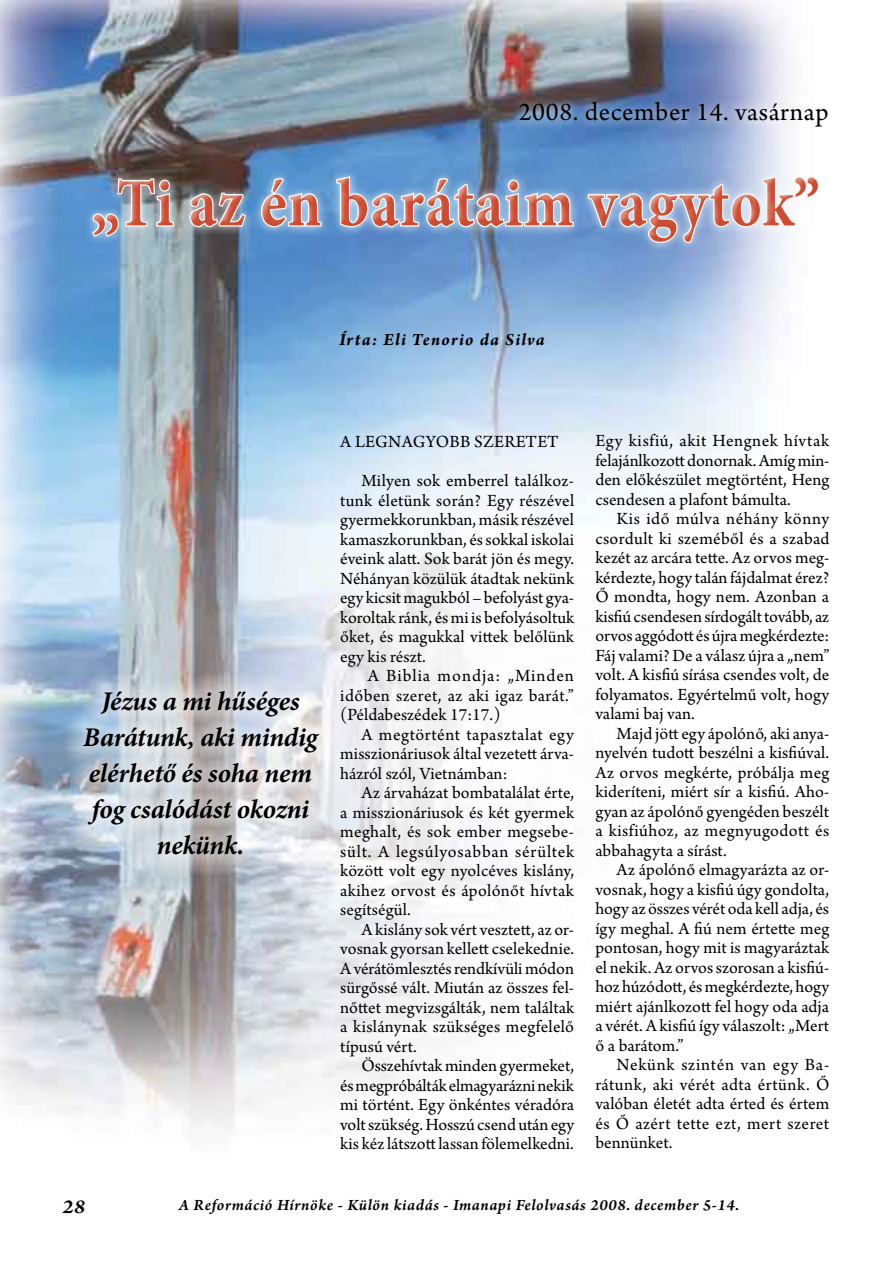
<style>
.page{position:relative;width:893px;height:1263px;background:#fff}
.page>*{position:absolute;margin:0;border:0;box-sizing:border-box;transform-origin:0 0}
.t1{font:700 67.5px "Minion Pro";letter-spacing:.025em;color:#ca4c32;scale:.88 1}
.t2{font:italic 700 27px/36px "Minion Pro";letter-spacing:-.01em;color:#000;text-align:center}
.t3{font:27px "Arno Pro";letter-spacing:.025em;color:#000}
.t4{font:italic 600 21px "Arno Pro";color:#000;scale:1.1 1}
.t5{font:18px/19.5px "Arno Pro";letter-spacing:.005em;color:#000;text-align:justify}
.t6{font:italic 700 18px "Arno Pro";letter-spacing:.075em;color:#000}
.t7{font:16.5px "Arno Pro Smbd Italic Sm Text";letter-spacing:.035em;color:#000}
</style>
<div class="page">
<img style="left:0;top:1px;width:788px;height:1129px">
<div style="left:510px;top:92px;width:383px;height:63px;background:#fff;opacity:.88"></div>
<div style="left:82px;top:165px;width:811px;height:132px;background:#fff;opacity:.75"></div>
<div style="left:66px;top:149px;width:827px;height:107px;background:#000;opacity:.75"></div>
<svg style="left:61px;top:668px;width:335px;height:259px;background:#cdd2d8"></svg>
<h2 class="t3" style="left:519px;top:97px;width:311px">2008. december 14. vasárnap</h2>
<h1 class="t1" style="left:92px;top:156px;width:829px">„Ti az én barátaim vagytok”</h1>
<p class="t6" style="left:339px;top:329px;width:207px">Írta: Eli Tenorio da Silva</p>
<h2 class="t2" style="left:83px;top:683px;width:236px">Jézus a mi hűséges<br>Barátunk, aki mindig elérhető és soha nem fog csalódást okozni nekünk.</h2>
<p class="t5" style="left:361px;top:423px;width:214px;line-height:39px;text-indent:113px">szeretet<br>Milyen sok emberrel találkoz-</p>
<p class="t5" style="left:340px;top:491px;width:236px">tunk életünk során? Egy részével gyermekkorunkban, másik részével kamaszkorunkban, és sokkal iskolai éveink alatt. Sok barát jön és megy.<br>Néhányan közülük átadtak nekünk egy kicsit magukból – befolyást gya&shy;koroltak ránk, és mi is befolyásoltuk őket, és magukkal vittek belőlünk egy kis részt.</p>
<p class="t5" style="left:340px;top:667px;width:235px;text-indent:28px">A Biblia mondja: „Minden időben szeret, az aki igaz barát.” (Példabeszédek 17:17.)</p>
<p class="t5" style="left:340px;top:725px;width:236px;text-indent:21px">A megtörtént tapasztalat egy misszionáriusok által vezetett árva&shy;házról szól, Vietnámban:</p>
<p class="t5" style="left:340px;top:784px;width:235px;text-indent:21px">Az árvaházat bombatalálat érte, a misszionáriusok és két gyermek meghalt, és sok ember megsebe&shy;sült. A legsúlyosabban sérültek között volt egy nyolcéves kislány, akihez orvost és ápolónőt hívtak segítségül.</p>
<p class="t5" style="left:340px;top:920px;width:235px;text-indent:21px">A kislány sok vért vesztett, az or&shy;vosnak gyorsan kellett cselekednie.<br>A vérátömlesztés rendkívüli módon sürgőssé vált. Miután az összes fel&shy;nőttet megvizsgálták, nem találtak a kislánynak szükséges megfelelő típusú vért.</p>
<p class="t5" style="left:340px;top:1057px;width:236px;text-indent:21px">Összehívtak minden gyermeket, és megpróbálták elmagyarázni nekik mi történt. Egy önkéntes véradóra volt szükség. Hosszú csend után egy kis kéz látszott lassan fölemelkedni.</p>
<p class="t5" style="left:340px;top:433px;width:28px">A legnag</p>
<p class="t5" style="left:426px;top:433px;width:22px">yobb</p>
<p class="t5" style="left:595px;top:432px;width:235px">Egy kisfiú, akit Hengnek hívtak felajánlkozott donornak. Amíg min&shy;den előkészület megtörtént, Heng csendesen a plafont bámulta.</p>
<p class="t5" style="left:595px;top:510px;width:236px;text-indent:21px">Kis idő múlva néhány könny csordult ki szeméből és a szabad kezét az arcára tette. Az orvos meg&shy;kérdezte, hogy talán fájdalmat érez?<br>Ő mondta, hogy nem. Azonban a kisfiú csendesen sírdogált tovább, az orvos aggódott és újra megkérdezte:<br>Fáj valami? De a válasz újra a „nem” volt. A kisfiú sírása csendes volt, de folyamatos. Egyértelmű volt, hogy valami baj van.</p>
<p class="t5" style="left:595px;top:724px;width:235px;text-indent:21px">Majd jött egy ápolónő, aki anya&shy;nyelvén tudott beszélni a kisfiúval.<br>Az orvos megkérte, próbálja meg kideríteni, miért sír a kisfiú. Aho&shy;gyan az ápolónő gyengéden beszélt a kisfiúhoz, az megnyugodott és abbahagyta a sírást.</p>
<p class="t5" style="left:595px;top:861px;width:236px;text-indent:21px">Az ápolónő elmagyarázta az or&shy;vosnak, hogy a kisfiú úgy gondolta, hogy az összes vérét oda kell adja, és így meghal. A fiú nem értette meg pontosan, hogy mit is magyaráztak el nekik. Az orvos szorosan a kisfiú&shy;hoz húzódott, és megkérdezte, hogy miért ajánlkozott fel hogy oda adja a vérét. A kisfiú így válaszolt: „Mert ő a barátom.”</p>
<p class="t5" style="left:595px;top:1056px;width:236px;text-indent:21px">Nekünk szintén van egy Ba&shy;rátunk, aki vérét adta értünk. Ő valóban életét adta érted és értem és Ő azért tette ezt, mert szeret bennünket.</p>
<p class="t4" style="left:62px;top:1194px;width:22px">28</p>
<p class="t7" style="left:179px;top:1195px;width:562px">A Reformáció Hírnöke - Külön kiadás - Imanapi Felolvasás 2008. december 5-14.</p>
</div>
